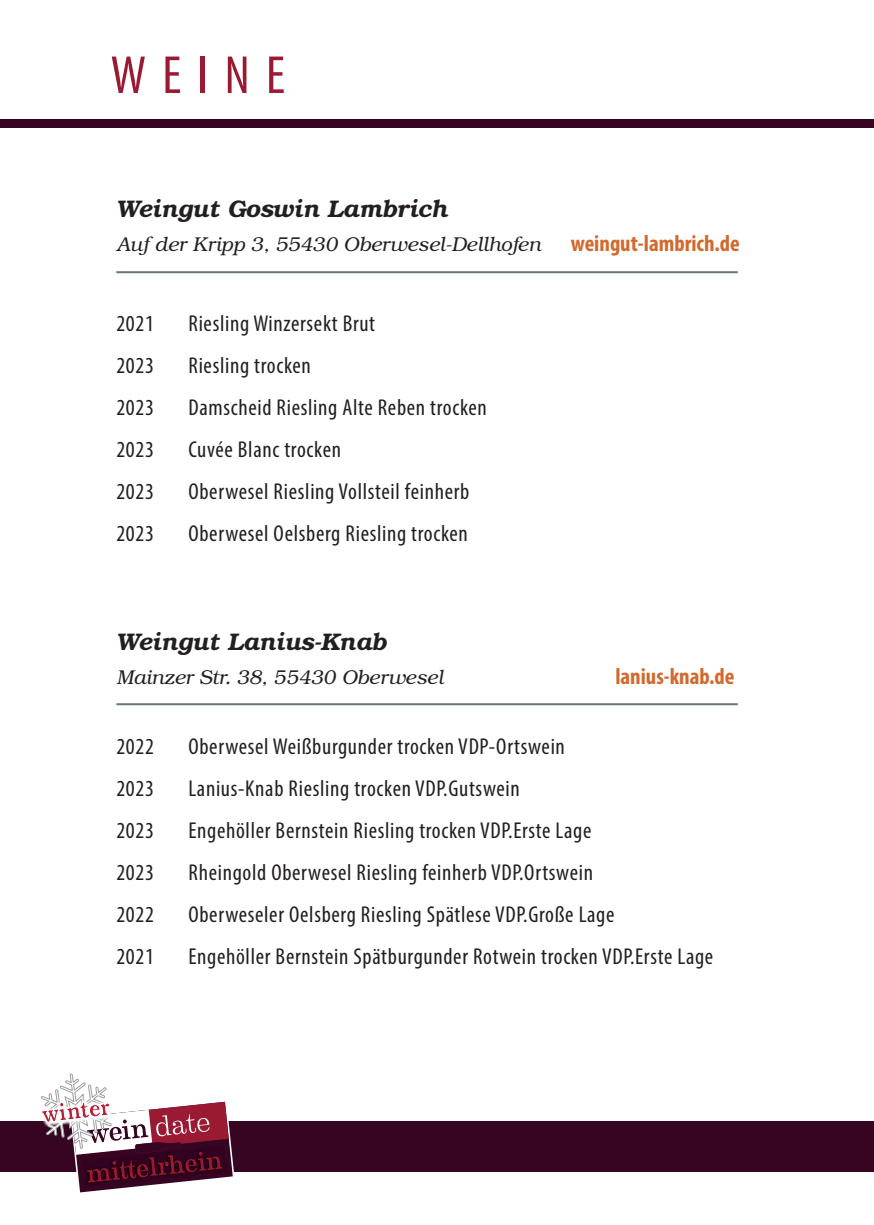
<style>
.page{position:relative;width:874px;height:1225px;background:#fff}
.page>*{position:absolute;margin:0;border:0;box-sizing:border-box;transform-origin:0 0}
.t1{font:condensed 54px "Myriad Pro";letter-spacing:.3em;color:#9a1a33}
.t2{font:italic 700 24px "Te X Gyre Bonum";color:#231f20}
.t3{font:condensed 23px "Myriad Pro";letter-spacing:.03em;color:#231f20}
.t4{font:700 condensed 23px "Myriad Pro";color:#d2692d}
.t5{font:italic 20px "Te X Gyre Bonum";color:#231f20}
</style>
<div class="page">
<div style="left:0;top:1121px;width:873px;height:50px;background:#360522"></div>
<div style="left:0;top:119px;width:873px;height:8px;background:#360522"></div>
<div style="left:38px;top:1098px;width:77px;height:29px;background:#fff;opacity:.95"></div>
<svg style="left:41px;top:1073px;width:193px;height:120px"></svg>
<hr style="left:116px;top:271px;width:621px;height:2px;background:#69756f">
<hr style="left:116px;top:703px;width:621px;height:2px;background:#69756f">
<h1 class="t1" style="left:111px;top:42px;width:176px">WEINE</h1>
<p class="t2" style="left:116px;top:190px;width:332px">Weingut Goswin Lambrich</p>
<p class="t5" style="left:116px;top:230px;width:425px">Auf der Kripp 3, 55430 Oberwesel-Dellhofen</p>
<p class="t4" style="left:570px;top:229px;width:170px">weingut-lambrich.de</p>
<p class="t3" style="left:116px;top:310px;width:39px">2021</p>
<p class="t3" style="left:188px;top:310px;width:188px">Riesling Winzersekt Brut</p>
<p class="t3" style="left:116px;top:352px;width:39px">2023</p>
<p class="t3" style="left:188px;top:352px;width:124px">Riesling trocken</p>
<p class="t3" style="left:116px;top:394px;width:39px">2023</p>
<p class="t3" style="left:188px;top:394px;width:300px">Damscheid Riesling Alte Reben trocken</p>
<p class="t3" style="left:116px;top:436px;width:39px">2023</p>
<p class="t3" style="left:188px;top:436px;width:154px">Cuvée Blanc trocken</p>
<p class="t3" style="left:116px;top:477px;width:39px">2023</p>
<p class="t3" style="left:188px;top:477px;width:282px">Oberwesel Riesling Vollsteil feinherb</p>
<p class="t3" style="left:116px;top:519px;width:39px">2023</p>
<p class="t3" style="left:188px;top:519px;width:281px">Oberwesel Oelsberg Riesling trocken</p>
<p class="t2" style="left:116px;top:623px;width:271px">Weingut Lanius-Knab</p>
<p class="t5" style="left:116px;top:663px;width:328px">Mainzer Str. 38, 55430 Oberwesel</p>
<p class="t4" style="left:615px;top:662px;width:120px">lanius-knab.de</p>
<p class="t3" style="left:116px;top:733px;width:39px">2022</p>
<p class="t3" style="left:188px;top:733px;width:378px">Oberwesel Weißburgunder trocken VDP-Ortswein</p>
<p class="t3" style="left:116px;top:775px;width:39px">2023</p>
<p class="t3" style="left:188px;top:775px;width:332px">Lanius-Knab Riesling trocken VDP.Gutswein</p>
<p class="t3" style="left:116px;top:817px;width:39px">2023</p>
<p class="t3" style="left:188px;top:817px;width:404px">Engehöller Bernstein Riesling trocken VDP.Erste Lage</p>
<p class="t3" style="left:116px;top:859px;width:39px">2023</p>
<p class="t3" style="left:188px;top:859px;width:406px">Rheingold Oberwesel Riesling feinherb VDP.Ortswein</p>
<p class="t3" style="left:116px;top:900px;width:39px">2022</p>
<p class="t3" style="left:188px;top:900px;width:427px">Oberweseler Oelsberg Riesling Spätlese VDP.Große Lage</p>
<p class="t3" style="left:116px;top:942px;width:39px">2021</p>
<p class="t3" style="left:188px;top:942px;width:526px">Engehöller Bernstein Spätburgunder Rotwein trocken VDP.Erste Lage</p>
</div>
